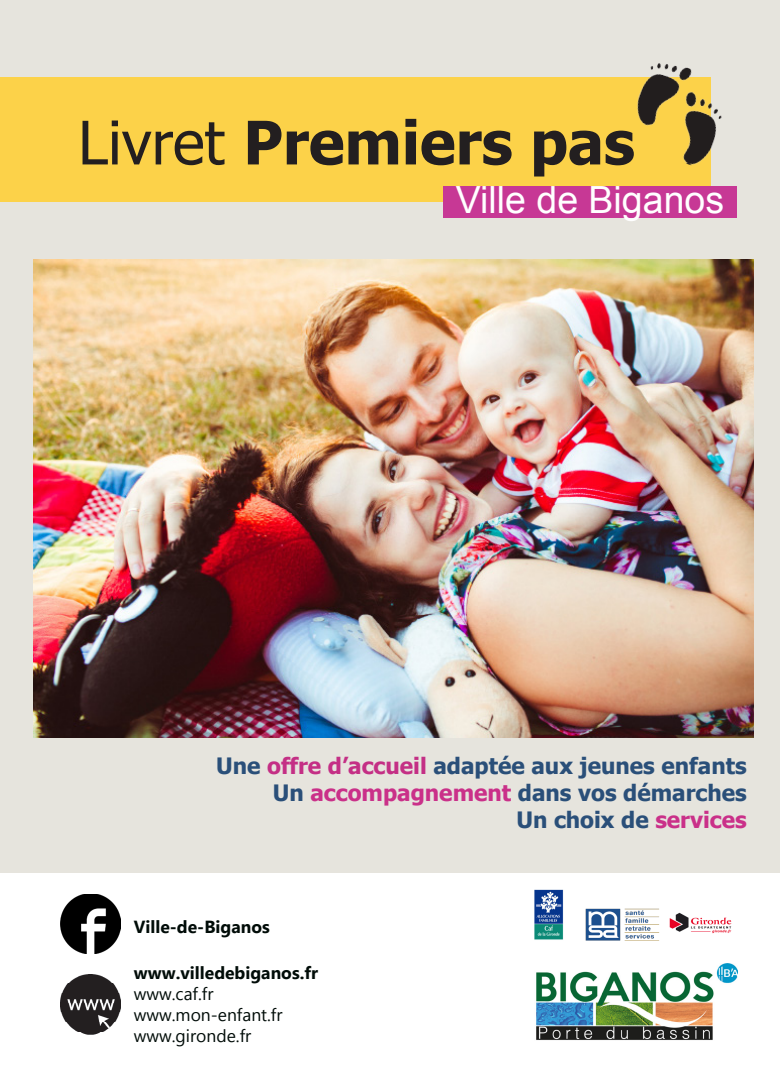
<style>
.page{position:relative;width:780px;height:1088px;background:#fff}
.page>*{position:absolute;margin:0;border:0;box-sizing:border-box;transform-origin:0 0}
.t1{font:700 60px "Tahoma";color:#231f20}
.t2{font:37.5px "Arial";color:#fff}
.t3{font:700 22.5px "Tahoma";color:#2a4f79}
.t4{font:17.5px "Lao UI";color:#010c08}
.t5{font:700 17.5px "Lao UI";color:#010c08}
.s1{font-weight:400}
.s2{color:#c42f85}
.s3{color:#ca3089}
</style>
<div class="page">
<div style="left:0;top:0;width:780px;height:873px;background:#e6e4dd"></div>
<div style="left:0;top:77px;width:710px;height:125px;background:#fcd249"></div>
<div style="left:443px;top:186px;width:293px;height:32px;background:#c73895"></div>
<img style="left:34px;top:259px;width:719px;height:479px">
<img style="left:534px;top:889px;width:30px;height:51px">
<img style="left:585px;top:908px;width:74px;height:32px">
<img style="left:637px;top:63px;width:85px;height:108px">
<img style="left:60px;top:974px;width:60px;height:60px">
<img style="left:60px;top:894px;width:60px;height:59px">
<img style="left:669px;top:912px;width:63px;height:22px">
<img style="left:536px;top:963px;width:201px;height:77px">
<p class="t1" style="left:78px;top:101px;width:558px"><span class="s1">Livret</span> Premiers pas</p>
<p class="t2" style="left:456px;top:175px;width:270px">Ville de Biganos</p>
<p class="t3" style="left:216px;top:750px;width:532px">Une <span class="s2">offre d’accueil</span> adaptée aux jeunes enfants</p>
<p class="t3" style="left:273px;top:777px;width:475px">Un <span class="s3">accompagnement</span> dans vos démarches</p>
<p class="t3" style="left:516px;top:804px;width:232px">Un choix de <span class="s3">services</span></p>
<p class="t5" style="left:134px;top:915px;width:137px">Ville-de-Biganos</p>
<p class="t5" style="left:134px;top:960px;width:186px">www.villedebiganos.fr</p>
<p class="t4" style="left:134px;top:981px;width:81px">www.caf.fr</p>
<p class="t4" style="left:134px;top:1002px;width:150px">www.mon-enfant.fr</p>
<p class="t4" style="left:134px;top:1023px;width:119px">www.gironde.fr</p>
</div>
